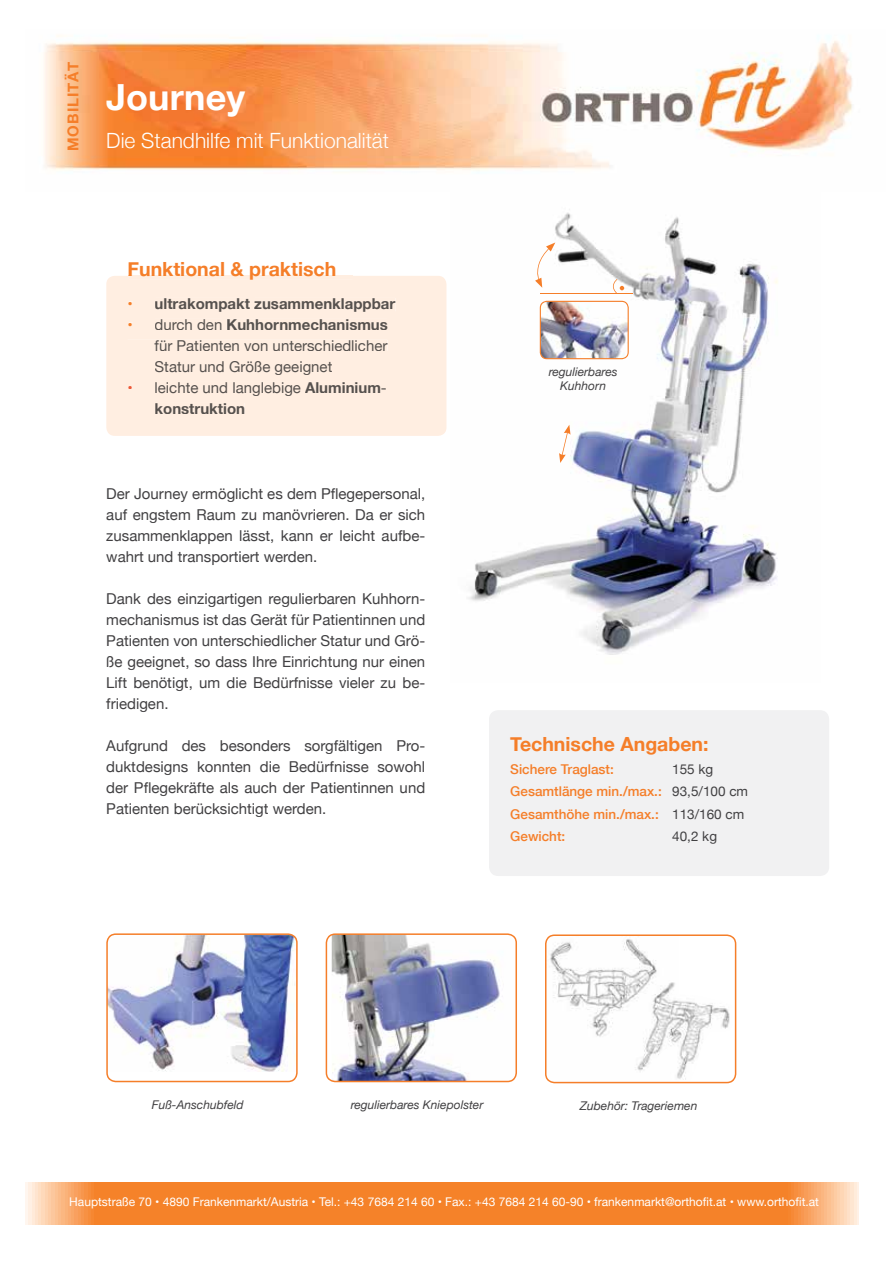
<style>
.page{position:relative;width:893px;height:1263px;background:#fff}
.page>*{position:absolute;margin:0;border:0;box-sizing:border-box;transform-origin:0 0}
.t1{font:700 36px "Helvetica Neue";color:#fff}
.t2{font:300 21px "Helvetica Neue";color:#fff}
.t3{font:700 19.5px "Helvetica Neue";color:#f57f29}
.t4{font:700 19.5px "Helvetica Neue";color:#f57e29}
.t5{font:15px/21px "Helvetica Neue";color:#414042;text-align:justify}
.t6{font:15px/21px "Helvetica Neue";color:#56514e;text-align:justify}
.t7{font:700 15px "Helvetica Neue";color:#56514e}
.t8{font:700 15px "Helvetica Neue";letter-spacing:.06em;color:#f57e29}
.t9{font:500 13.5px/22.5px "Helvetica Neue";color:#f57e29}
.t10{font:13.5px "Helvetica Neue";color:#414042}
.t11{font:12px "Helvetica Neue";color:#fff}
.t12{font:italic 12px/14.4px "Helvetica Neue";color:#414042;text-align:center}
.s1{font-weight:400;color:#f57f29}
.s2{color:#f57f29}
.s3{font-weight:700}
.s4{color:#ed5837}
.s5{font-weight:400;color:#414042}
</style>
<div class="page">
<img style="left:44px;top:35px;width:809px;height:136px">
<svg style="left:25px;top:1182px;width:834px;height:43px;background:#f58b39"></svg>
<div style="left:106px;top:276px;width:340px;height:160px;background:#ffeee1"></div>
<hr style="left:129px;top:276px;width:224px;height:3px;background:#ffeee1">
<svg style="left:129px;top:302px;width:4px;height:7px"></svg>
<div style="left:155px;top:298px;width:95px;height:13px;background:#ffeee1"></div>
<div style="left:255px;top:298px;width:140px;height:13px;background:#ffeee1"></div>
<svg style="left:129px;top:323px;width:4px;height:7px"></svg>
<div style="left:155px;top:319px;width:67px;height:11px;background:#ffeee1"></div>
<div style="left:228px;top:319px;width:159px;height:11px;background:#ffeee1"></div>
<div style="left:128px;top:340px;width:259px;height:11px;background:#ffeee1"></div>
<div style="left:155px;top:361px;width:177px;height:14px;background:#ffeee1"></div>
<div style="left:156px;top:382px;width:145px;height:14px;background:#ffeee1"></div>
<div style="left:305px;top:382px;width:75px;height:11px;background:#ffeee1"></div>
<div style="left:156px;top:403px;width:88px;height:11px;background:#ffeee1"></div>
<img style="left:468px;top:212px;width:310px;height:443px">
<img style="left:540px;top:301px;width:89px;height:58px">
<div style="left:489px;top:710px;width:340px;height:166px;background:#f1f1f2"></div>
<svg style="left:535px;top:242px;width:20px;height:46px"></svg>
<hr style="left:540px;top:294px;width:92px;height:1px;background:#f57e29">
<svg style="left:613px;top:279px;width:11px;height:15px"></svg>
<svg style="left:559px;top:425px;width:11px;height:38px"></svg>
<img style="left:106px;top:933px;width:192px;height:149px">
<img style="left:326px;top:933px;width:191px;height:149px">
<svg style="left:545px;top:934px;width:191px;height:149px"></svg>
<img style="left:625px;top:981px;width:107px;height:99px">
<p class="t8" style="left:61px;top:151px;width:91px;rotate:-90deg">MOBILITÄT</p>
<h1 class="t1" style="left:106px;top:68px;width:140px">Journey</h1>
<h2 class="t2" style="left:106px;top:123px;width:284px">Die Standhilfe mit Funktionalität</h2>
<h3 class="t3" style="left:128px;top:253px;width:210px">Funktional &amp; praktisch</h3>
<p class="t7" style="left:128px;top:291px;width:269px"><span class="s1">•</span> ultrakompakt zusammenklappbar</p>
<p class="t6" style="left:155px;top:315px;width:235px;text-indent:-27px"><span class="s2">•</span> durch den <span class="s3">Kuhhornmechanismus </span>für Patienten von unterschiedlicher Statur und Größe geeignet</p>
<p class="t6" style="left:155px;top:378px;width:234px;text-indent:-27px"><span class="s4">•</span> leichte und langlebige <span class="s3">Aluminium&shy;konstruktion</span></p>
<p class="t5" style="left:106px;top:484px;width:320px">Der Journey ermöglicht es dem Pflegepersonal, auf engstem Raum zu manövrieren. Da er sich zusammenklappen lässt, kann er leicht aufbe&shy;wahrt und transportiert werden.</p>
<p class="t5" style="left:106px;top:589px;width:320px">Dank des einzigartigen regulierbaren Kuhhorn&shy;mechanismus ist das Gerät für Patientinnen und Patienten von unterschiedlicher Statur und Grö&shy;ße geeignet, so dass Ihre Einrichtung nur einen Lift benötigt, um die Bedürfnisse vieler zu be&shy;friedigen.</p>
<p class="t5" style="left:106px;top:736px;width:320px">Aufgrund des besonders sorgfältigen Pro&shy;duktdesigns konnten die Bedürfnisse sowohl der Pflegekräfte als auch der Patientinnen und Patienten berücksichtigt werden.</p>
<p class="t12" style="left:549px;top:365px;width:70px">regulierbares<br>Kuhhorn</p>
<h3 class="t4" style="left:510px;top:729px;width:200px">Technische Angaben:</h3>
<p class="t9" style="left:510px;top:757px;width:105px">Sichere Traglast:</p>
<p class="t9" style="left:510px;top:757px;width:239px;text-indent:162px"><span class="s5">155 kg<br></span>Gesamtlänge min./max.: <span class="s5">93,5/100 cm<br></span>Gesamthöhe min./max.: <span class="s5">113/160 cm<br></span>Gewicht:</p>
<p class="t10" style="left:672px;top:827px;width:46px">40,2 kg</p>
<p class="t12" style="left:152px;top:1098px;width:93px">Fuß-Anschubfeld</p>
<p class="t12" style="left:351px;top:1098px;width:134px">regulierbares Kniepolster</p>
<p class="t12" style="left:580px;top:1099px;width:119px">Zubehör: Trageriemen</p>
<p class="t11" style="left:69px;top:1193px;width:751px">Hauptstraße 70 • 4890 Frankenmarkt/Austria • Tel.: +43 7684 214 60 • Fax.: +43 7684 214 60-90 • frankenmarkt@orthofit.at • www.orthofit.at</p>
</div>
